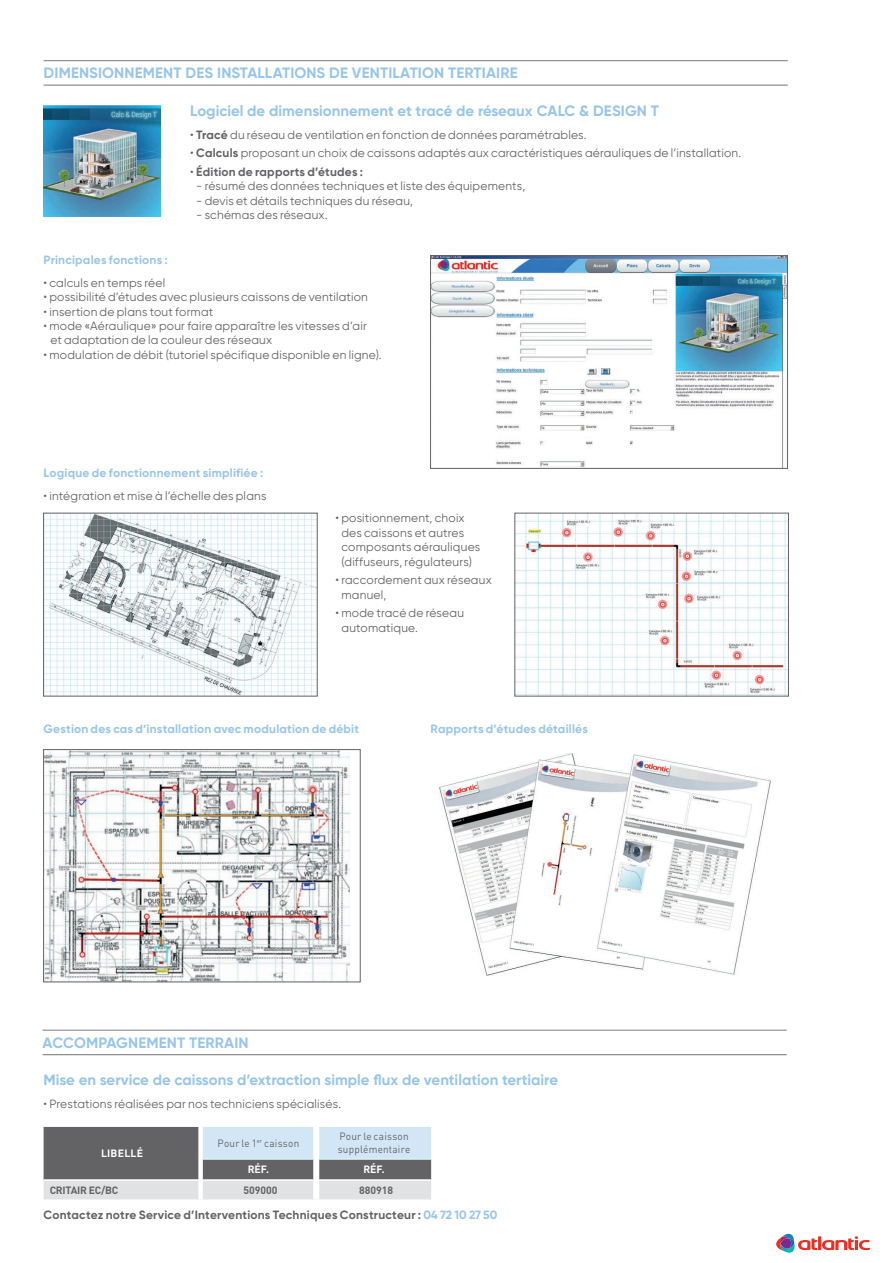
<style>
.page{position:relative;width:893px;height:1263px;background:#fff}
.page>*{position:absolute;margin:0;border:0;box-sizing:border-box;transform-origin:0 0}
.titre_rubrique___tab{font:700 15px "Gilroy";color:#98c5e9}
.titre_rubrique___tex{font:700 15px "Gilroy";letter-spacing:.01em;color:#98c5e9}
.texte_courant{font:12px/14.4px "Gilroy";letter-spacing:.015em;color:#636366}
.texte_courant-2{font:700 12px "Gilroy";letter-spacing:.015em;color:#98c5e9}
.texte_courant-3{font:700 12px "Gilroy";letter-spacing:.015em;color:#636366}
.texte_gras{font:10.5px/12.6px "DIN Pro";letter-spacing:.025em;color:#636366;scale:.95 1}
.réf_dans_tableau{font:700 10.5px "DIN Pro";letter-spacing:-.02em;color:#636366}
.réf_dans_tableau_tar{font:700 10.5px "DIN Pro";color:#636366}
.tétière_tableau_tari{font:700 10.5px "DIN Pro";color:#fff}
.tétière_tableau{font:700 10.5px "DIN Pro";letter-spacing:.02em;color:#fff}
.s1{font-weight:700}
.s2{font-weight:400}
.s3{color:#98c5e9}
</style>
<div class="page">
<svg style="left:776px;top:1233px;width:94px;height:20px"></svg>
<hr style="left:44px;top:60px;width:744px;height:1px;background:#808285">
<hr style="left:44px;top:85px;width:744px;height:1px;background:#808285">
<img style="left:44px;top:105px;width:117px;height:112px">
<img style="left:432px;top:257px;width:354px;height:210px">
<div style="left:430px;top:255px;width:358px;height:214px;border:1px solid #636366"></div>
<img style="left:45px;top:515px;width:271px;height:179px">
<div style="left:43px;top:513px;width:275px;height:183px;border:1px solid #636366"></div>
<img style="left:517px;top:515px;width:270px;height:179px">
<div style="left:515px;top:513px;width:274px;height:183px;border:1px solid #636366"></div>
<img style="left:45px;top:751px;width:304px;height:229px">
<div style="left:43px;top:749px;width:317px;height:233px;border:1px solid #636366"></div>
<img style="left:439px;top:754px;width:332px;height:221px">
<svg style="left:44px;top:1127px;width:388px;height:72px;background:#a4a9af"></svg>
<div style="left:313px;top:1127px;width:6px;height:32px;background:#fff"></div>
<div style="left:313px;top:1159px;width:6px;height:21px;background:#fff"></div>
<div style="left:313px;top:1180px;width:6px;height:19px;background:#fff"></div>
<div style="left:198px;top:1127px;width:5px;height:32px;background:#fff"></div>
<div style="left:198px;top:1159px;width:5px;height:21px;background:#fff"></div>
<div style="left:198px;top:1180px;width:5px;height:19px;background:#fff"></div>
<hr style="left:43px;top:1030px;width:744px;height:1px;background:#808285">
<hr style="left:43px;top:1054px;width:744px;height:1px;background:#808285">
<p class="titre_rubrique___tex" style="left:44px;top:64px;width:476px">DIMENSIONNEMENT DES INSTALLATIONS DE VENTILATION TERTIAIRE</p>
<p class="titre_rubrique___tab" style="left:190px;top:101px;width:470px">Logiciel de dimensionnement et tracé de réseaux CALC &amp; DESIGN T</p>
<p class="texte_courant" style="left:190px;top:127px;width:398px">• <span class="s1">Tracé</span> du réseau de ventilation en fonction de données paramétrables.</p>
<p class="texte_courant" style="left:190px;top:146px;width:552px">• <span class="s1">Calculs</span> proposant un choix de caissons adaptés aux caractéristiques aérauliques de l’installation.</p>
<p class="texte_courant-3" style="left:190px;top:164px;width:174px"><span class="s2">•</span> Édition de rapports d’études :</p>
<p class="texte_courant" style="left:196px;top:179px;width:331px">- résumé des données techniques et liste des équipements,</p>
<p class="texte_courant" style="left:196px;top:193px;width:218px">- devis et détails techniques du réseau,</p>
<p class="texte_courant" style="left:196px;top:208px;width:133px">- schémas des réseaux.</p>
<p class="texte_courant-2" style="left:44px;top:252px;width:126px">Principales fonctions :</p>
<p class="texte_courant" style="left:44px;top:275px;width:123px">• calculs en temps réel</p>
<p class="texte_courant" style="left:44px;top:290px;width:326px">• possibilité d’études avec plusieurs caissons de ventilation</p>
<p class="texte_courant" style="left:44px;top:304px;width:171px">• insertion de plans tout format</p>
<p class="texte_courant" style="left:50px;top:319px;width:318px;text-indent:-7px">• mode «Aéraulique» pour faire apparaître les vitesses d’air et adaptation de la couleur des réseaux</p>
<p class="texte_courant" style="left:44px;top:347px;width:339px">• modulation de débit (tutoriel spécifique disponible en ligne).</p>
<p class="texte_courant-2" style="left:44px;top:465px;width:221px">Logique de fonctionnement simplifiée :</p>
<p class="texte_courant" style="left:44px;top:488px;width:224px">• intégration et mise à l’échelle des plans</p>
<p class="texte_courant" style="left:341px;top:511px;width:140px;text-indent:-6px">• positionnement, choix des caissons et autres composants aérauliques (diffuseurs, régulateurs)</p>
<p class="texte_courant" style="left:341px;top:573px;width:152px;text-indent:-6px">• raccordement aux réseaux manuel,</p>
<p class="texte_courant" style="left:341px;top:606px;width:124px;text-indent:-6px">• mode tracé de réseau automatique.</p>
<p class="texte_courant-2" style="left:44px;top:722px;width:317px">Gestion des cas d’installation avec modulation de débit</p>
<p class="texte_courant-2" style="left:431px;top:722px;width:159px">Rapports d’études détaillés</p>
<p class="titre_rubrique___tex" style="left:43px;top:1033px;width:208px">ACCOMPAGNEMENT TERRAIN</p>
<p class="titre_rubrique___tab" style="left:44px;top:1071px;width:516px">Mise en service de caissons d’extraction simple flux de ventilation tertiaire</p>
<p class="texte_courant" style="left:44px;top:1097px;width:299px">• Prestations réalisées par nos techniciens spécialisés.</p>
<p class="tétière_tableau" style="left:101px;top:1145px;width:44px">LIBELLÉ</p>
<p class="texte_gras" style="left:218px;top:1135px;width:88px">Pour le 1<sup>er</sup> caisson</p>
<p class="texte_gras" style="left:338px;top:1129px;width:78px">Pour le caisson supplémentaire</p>
<p class="tétière_tableau_tari" style="left:248px;top:1161px;width:23px">RÉF.</p>
<p class="tétière_tableau_tari" style="left:363px;top:1161px;width:23px">RÉF.</p>
<p class="réf_dans_tableau" style="left:50px;top:1181px;width:70px">CRITAIR EC/BC</p>
<p class="réf_dans_tableau_tar" style="left:243px;top:1181px;width:36px">509000</p>
<p class="réf_dans_tableau_tar" style="left:359px;top:1181px;width:36px">880918</p>
<p class="texte_courant-3" style="left:44px;top:1207px;width:455px">Contactez notre Service d’Interventions Techniques Constructeur : <span class="s3">04 72 10 27 50</span></p>
</div>
